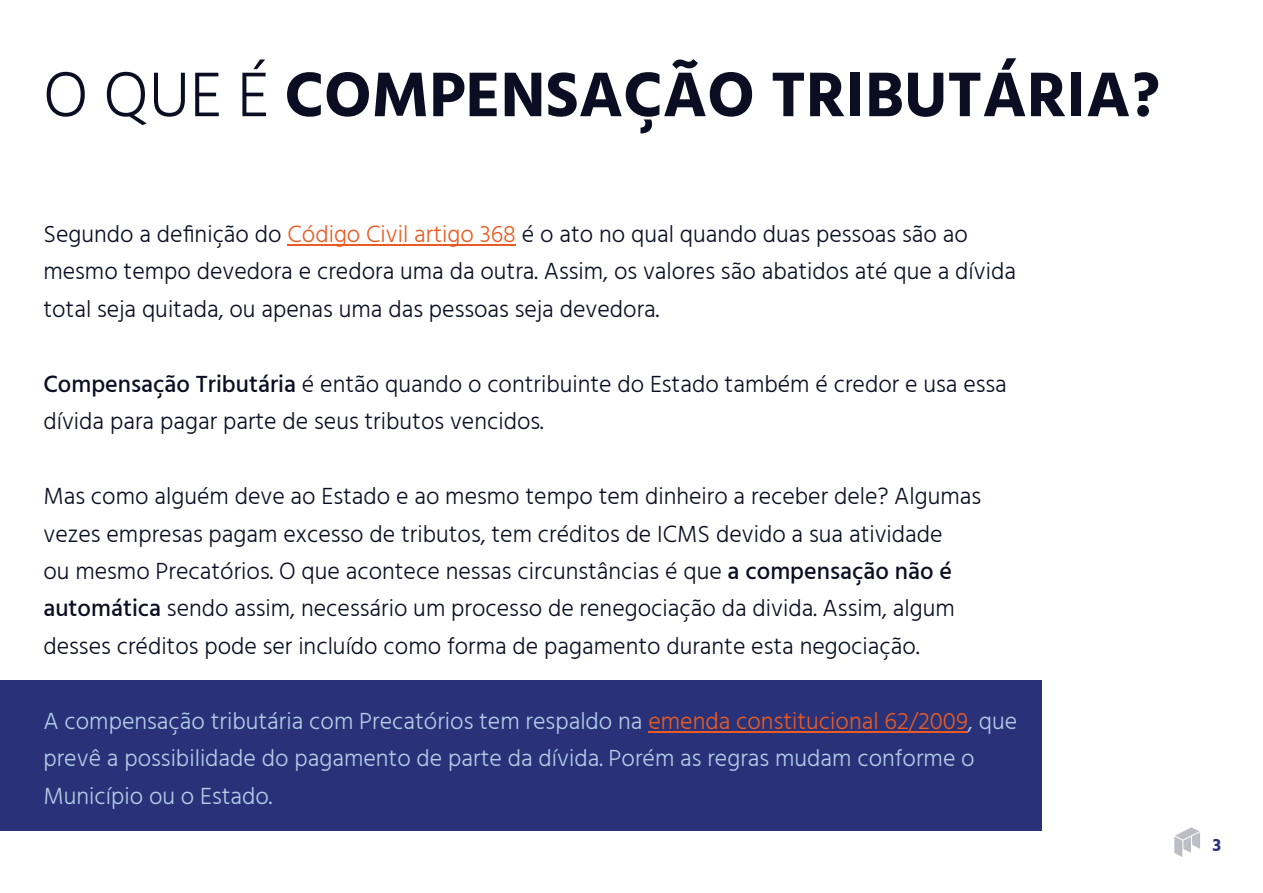
<style>
.page{position:relative;width:1263px;height:893px;background:#fff}
.page>*{position:absolute;margin:0;border:0;box-sizing:border-box;transform-origin:0 0}
.t1{font:700 64.5px "Hind Vadodara";color:#0b0e22}
.t2{font:300 24px/37.5px "Hind Vadodara";color:#0b0e22}
.t3{font:300 24px/37.5px "Hind Vadodara";color:#b5cce9}
.t4{font:700 18px "Hind Vadodara";color:#293278}
.s1{font-weight:300}
.s2{color:#ea5b23}
.s3{font-weight:500}
</style>
<div class="page">
<svg style="left:1174px;top:827px;width:26px;height:30px"></svg>
<div style="left:0;top:680px;width:1042px;height:150px;background:#293278"></div>
<hr style="left:287px;top:244px;width:229px;height:1px;background:#ea5b23">
<hr style="left:648px;top:731px;width:320px;height:2px;background:#ea5b23">
<h1 class="t1" style="left:43px;top:44px;width:1118px"><span class="s1">O QUE É</span> COMPENSAÇÃO TRIBUTÁRIA?</h1>
<p class="t2" style="left:43px;top:215px;width:974px">Segundo a definição do <span class="s2">Código Civil artigo 368</span> é o ato no qual quando duas pessoas são ao mesmo tempo devedora e credora uma da outra. Assim, os valores são abatidos até que a dívida total seja quitada, ou apenas uma das pessoas seja devedora.</p>
<p class="t2" style="left:43px;top:365px;width:965px"><span class="s3">Compensação Tributária</span> é então quando o contribuinte do Estado também é credor e usa essa dívida para pagar parte de seus tributos vencidos.</p>
<p class="t2" style="left:43px;top:477px;width:939px">Mas como alguém deve ao Estado e ao mesmo tempo tem dinheiro a receber dele? Algumas vezes empresas pagam excesso de tributos, tem créditos de ICMS devido a sua atividade<br>ou mesmo Precatórios. O que acontece nessas circunstâncias é que <span class="s3">a compensação não é automática</span> sendo assim, necessário um processo de renegociação da divida. Assim, algum desses créditos pode ser incluído como forma de pagamento durante esta negociação.</p>
<p class="t3" style="left:43px;top:702px;width:975px">A compensação tributária com Precatórios tem respaldo na <span class="s2">emenda constitucional 62/2009</span>, que prevê a possibilidade do pagamento de parte da dívida. Porém as regras mudam conforme o<br>Município ou o Estado.</p>
<p class="t4" style="left:1212px;top:830px;width:10px">3</p>
</div>
